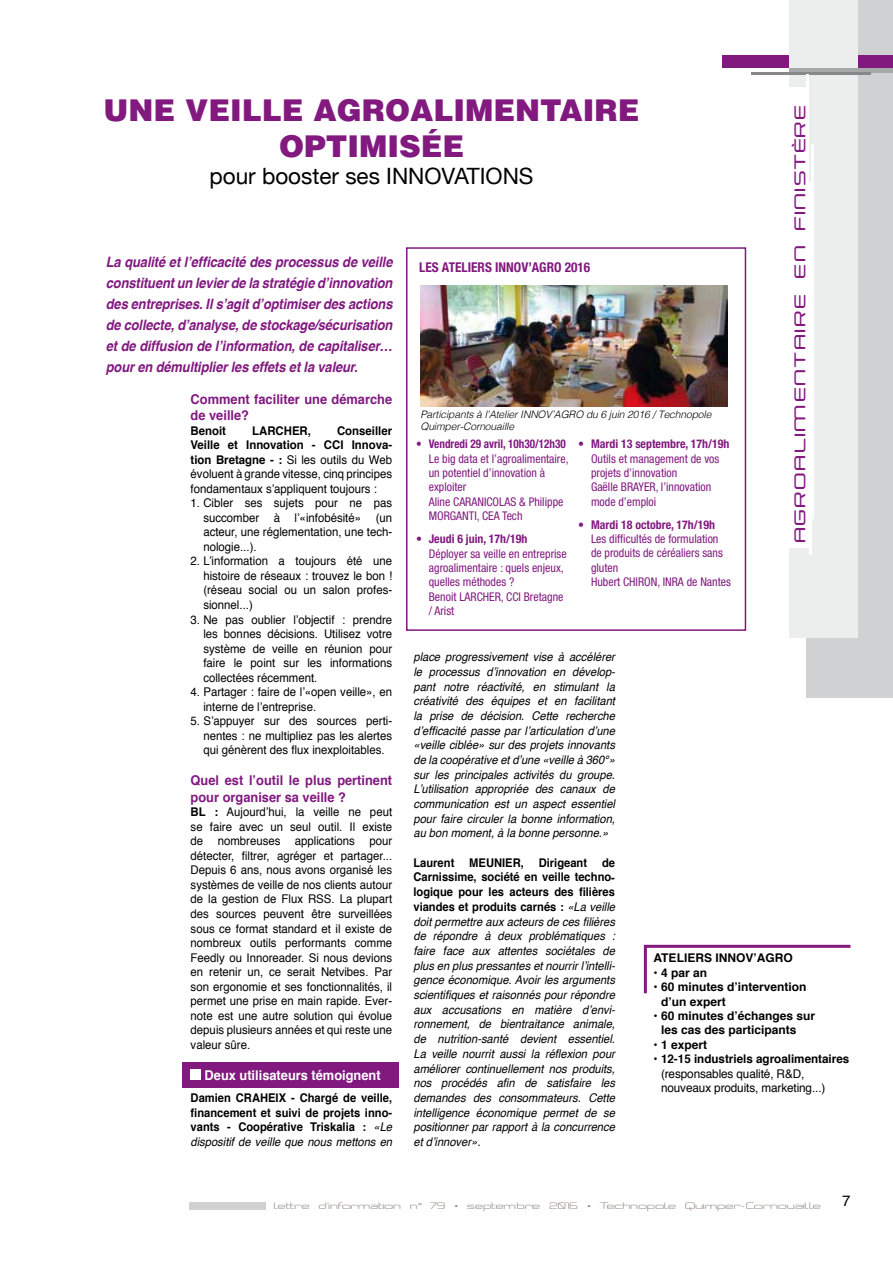
<style>
.page{position:relative;width:893px;height:1263px;background:#fff}
.page>*{position:absolute;margin:0;border:0;box-sizing:border-box;transform-origin:0 0}
.t1{font:900 30px/36px "Helvetica";color:#81197f;text-align:center}
.t2{font:22.5px "Helvetica Neue";color:#000}
.t3{font:15px "Helvetica";color:#000}
.t4{font:italic 700 14.4px/21px "Helvetica";letter-spacing:-.01em;color:#81197f;text-align:justify;scale:.9 1}
.t5{font:500 13.65px "Neogrey";letter-spacing:.05em;color:#81197f;scale:1.43 1}
.t6{font:700 13.5px/16.4px "Helvetica";color:#81197f;scale:.95 1}
.t7{font:700 13.5px "Helvetica";color:#fff;scale:.95 1}
.t8{font:700 condensed 13.5px "Helvetica Neue";color:#81197f}
.t9{font:12px/14.5px "Helvetica";color:#000;text-align:justify;scale:.95 1}
.t10{font:italic 12px/14.7px "Helvetica";color:#000;text-align:justify;scale:.93 1}
.t11{font:condensed 12px/14.4px "Helvetica Neue";color:#81197f}
.t12{font:700 12px/14.4px "Helvetica";color:#000}
.t13{font:700 12px/14.5px "Helvetica";color:#000;text-align:justify;scale:.93 1}
.t14{font:700 condensed 12px "Helvetica Neue";color:#81197f}
.t15{font:12px/14.4px "Helvetica";color:#000}
.t16{font:700 condensed 12px "Helvetica Neue";color:#81197f;scale:.93 1}
.t17{font:700 12px "Helvetica";color:#000;scale:.95 1}
.t18{font:italic 300 10.35px/12.3px "Helvetica";letter-spacing:-.01em;color:#000}
.t19{font:8.1px "Neogrey";color:#938a85;scale:1.42 1}
.s1{font-weight:700}
.s2{font-weight:400;font-style:italic}
.s3{font-weight:700;font-style:normal}
</style>
<div class="page">
<div style="left:189px;top:1202px;width:76px;height:7px;background:#d0d1d2"></div>
<div style="left:807px;top:0;width:86px;height:697px;background:#d0d1d2"></div>
<div style="left:722px;top:55px;width:171px;height:13px;background:#81197f"></div>
<div style="left:790px;top:0;width:68px;height:638px;background:#eceded"></div>
<hr style="left:790px;top:68px;width:103px;height:4px;background:#a7a8aa">
<hr style="left:752px;top:72px;width:119px;height:2px;background:#87888a">
<div style="left:790px;top:87px;width:17px;height:461px;background:#fff"></div>
<hr style="left:807px;top:74px;width:2px;height:474px;background:#fff">
<hr style="left:809px;top:183px;width:2px;height:372px;background:#fff">
<hr style="left:811px;top:144px;width:2px;height:375px;background:#fff">
<div style="left:183px;top:1062px;width:216px;height:25px;background:#81197f"></div>
<div style="left:191px;top:1069px;width:10px;height:11px;background:#fff"></div>
<svg style="left:643px;top:944px;width:208px;height:50px"></svg>
<svg style="left:406px;top:247px;width:341px;height:384px"></svg>
<img style="left:420px;top:285px;width:307px;height:122px">
<p class="t5" style="left:791px;top:542px;width:316px;rotate:-90deg">AGROALIMENTAIRE EN FINISTÈRE§</p>
<h1 class="t1" style="left:103px;top:92px;width:538px">UNE VEILLE AGROALIMENTAIRE<br>OPTIMISÉE</h1>
<h2 class="t2" style="left:209px;top:163px;width:325px">pour booster ses INNOVATIONS</h2>
<p class="t4" style="left:106px;top:252px;width:320px">La qualité et l’efficacité des processus de veille constituent un levier de la stratégie d’innovation des entreprises. Il s’agit d’optimiser des actions de collecte, d’analyse, de stockage/sécurisation et de diffusion de l’information, de capitaliser… pour en démultiplier les effets et la valeur.</p>
<p class="t8" style="left:419px;top:259px;width:173px">LES ATELIERS INNOV’AGRO 2016</p>
<p class="t6" style="left:191px;top:391px;width:214px">Comment faciliter une démarche de veille?</p>
<p class="t17" style="left:191px;top:421px;width:39px">Benoit</p>
<p class="t17" style="left:252px;top:421px;width:63px">LARCHER,</p>
<p class="t18" style="left:420px;top:407px;width:293px">Participants à l’Atelier INNOV’AGRO du 6 juin 2016 / Technopole<br>Quimper-Cornouaille</p>
<p class="t9" style="left:191px;top:423px;width:214px;text-indent:146px"><span class="s1">Conseiller Veille et Innovation - CCI Innova&shy;tion Bretagne - :</span> Si les outils du Web évoluent à grande vitesse, cinq principes fondamentaux s’appliquent toujours :</p>
<p class="t9" style="left:203px;top:496px;width:200px;text-indent:-13px">1. Cibler ses sujets pour ne pas succomber à l’«infobésité» (un acteur, une réglementation, une tech&shy;nologie...).</p>
<p class="t9" style="left:203px;top:554px;width:200px;text-indent:-13px">2. L’information a toujours été une histoire de réseaux : trouvez le bon ! (réseau social ou un salon profes&shy;sionnel...)</p>
<p class="t9" style="left:203px;top:612px;width:200px;text-indent:-13px">3. Ne pas oublier l’objectif : prendre les bonnes décisions. Utilisez votre système de veille en réunion pour faire le point sur les informations collectées récemment.</p>
<p class="t9" style="left:203px;top:685px;width:200px;text-indent:-13px">4. Partager : faire de l’«open veille», en interne de l’entreprise.</p>
<p class="t9" style="left:203px;top:714px;width:200px;text-indent:-13px">5. S’appuyer sur des sources perti&shy;nentes : ne multipliez pas les alertes qui génèrent des flux inexploitables.</p>
<p class="t6" style="left:191px;top:772px;width:214px">Quel est l’outil le plus pertinent pour organiser sa veille ?</p>
<p class="t9" style="left:191px;top:805px;width:214px"><span class="s1">BL :</span> Aujourd’hui, la veille ne peut se faire avec un seul outil. Il existe de nombreuses applications pour détecter, filtrer, agréger et partager...<br>Depuis 6 ans, nous avons organisé les systèmes de veille de nos clients autour de la gestion de Flux RSS. La plupart des sources peuvent être surveillées sous ce format standard et il existe de nombreux outils performants comme Feedly ou Innoreader. Si nous devions en retenir un, ce serait Netvibes. Par son ergonomie et ses fonctionnalités, il permet une prise en main rapide. Ever&shy;note est une autre solution qui évolue depuis plusieurs années et qui reste une valeur sûre.</p>
<p class="t7" style="left:205px;top:1064px;width:187px">Deux utilisateurs témoignent</p>
<p class="t13" style="left:191px;top:1091px;width:218px">Damien CRAHEIX - Chargé de veille, financement et suivi de projets inno&shy;vants - Coopérative Triskalia : <span class="s2">«Le dispositif de veille que nous mettons en</span></p>
<p class="t14" style="left:578px;top:437px;width:153px">• Mardi 13 septembre, 17h/19h</p>
<p class="t11" style="left:591px;top:451px;width:130px">Outils et management de vos projets d’innovation<br>Gaëlle BRAYER, l’innovation mode d’emploi</p>
<p class="t14" style="left:578px;top:517px;width:138px">• Mardi 18 octobre, 17h/19h</p>
<p class="t11" style="left:591px;top:531px;width:141px">Les difficultés de formulation de produits de céréaliers sans gluten<br>Hubert CHIRON, INRA de Nantes</p>
<p class="t16" style="left:416px;top:437px;width:163px">• Vendredi 29 avril, 10h30/12h30</p>
<p class="t11" style="left:429px;top:451px;width:141px">Le big data et l’agroalimentaire, un potentiel d’innovation à exploiter<br>Aline CARANICOLAS &amp; Philippe<br>MORGANTI, CEA Tech</p>
<p class="t14" style="left:416px;top:532px;width:113px">• Jeudi 6 juin, 17h/19h</p>
<p class="t11" style="left:429px;top:546px;width:139px">Déployer sa veille en entreprise agroalimentaire : quels enjeux, quelles méthodes ?<br>Benoit LARCHER, CCI Bretagne / Arist</p>
<p class="t10" style="left:413px;top:650px;width:218px">place progressivement vise à accélérer le processus d’innovation en dévelop&shy;pant notre réactivité, en stimulant la créativité des équipes et en facilitant la prise de décision. Cette recherche d’efficacité passe par l’articulation d’une «veille ciblée» sur des projets innovants de la coopérative et d’une «veille à 360°» sur les principales activités du groupe.<br>L’utilisation appropriée des canaux de communication est un aspect essentiel pour faire circuler la bonne information, au bon moment, à la bonne personne.»</p>
<p class="t10" style="left:413px;top:855px;width:218px"><span class="s3">Laurent MEUNIER, Dirigeant de Carnissime, société en veille techno&shy;logique pour les acteurs des filières viandes et produits carnés :</span> «La veille doit permettre aux acteurs de ces filières de répondre à deux problématiques : faire face aux attentes sociétales de plus en plus pressantes et nourrir l’intelli&shy;gence économique. Avoir les arguments scientifiques et raisonnés pour répondre aux accusations en matière d’envi&shy;ronnement, de bientraitance animale, de nutrition-santé devient essentiel.<br>La veille nourrit aussi la réflexion pour améliorer continuellement nos produits, nos procédés afin de satisfaire les demandes des consommateurs. Cette intelligence économique permet de se positionner par rapport à la concurrence et d’innover».</p>
<p class="t12" style="left:653px;top:951px;width:141px">ATELIERS INNOV’AGRO</p>
<p class="t12" style="left:653px;top:965px;width:55px">• 4 par an</p>
<p class="t12" style="left:661px;top:980px;width:147px;text-indent:-8px">• 60 minutes d’intervention d’un expert</p>
<p class="t12" style="left:661px;top:1009px;width:156px;text-indent:-8px">• 60 minutes d’échanges sur les cas des participants</p>
<p class="t12" style="left:653px;top:1037px;width:55px">• 1 expert</p>
<p class="t12" style="left:653px;top:1052px;width:197px">• 12-15 industriels agroalimentaires</p>
<p class="t15" style="left:661px;top:1066px;width:166px">(responsables qualité, R&amp;D, nouveaux produits, marketing...)</p>
<p class="t19" style="left:274px;top:1201px;width:387px">lettre d’information n° 79 • septembre 2016 • Technopole Quimper-Cornouaille</p>
<p class="t3" style="left:842px;top:1189px;width:10px">7</p>
</div>
